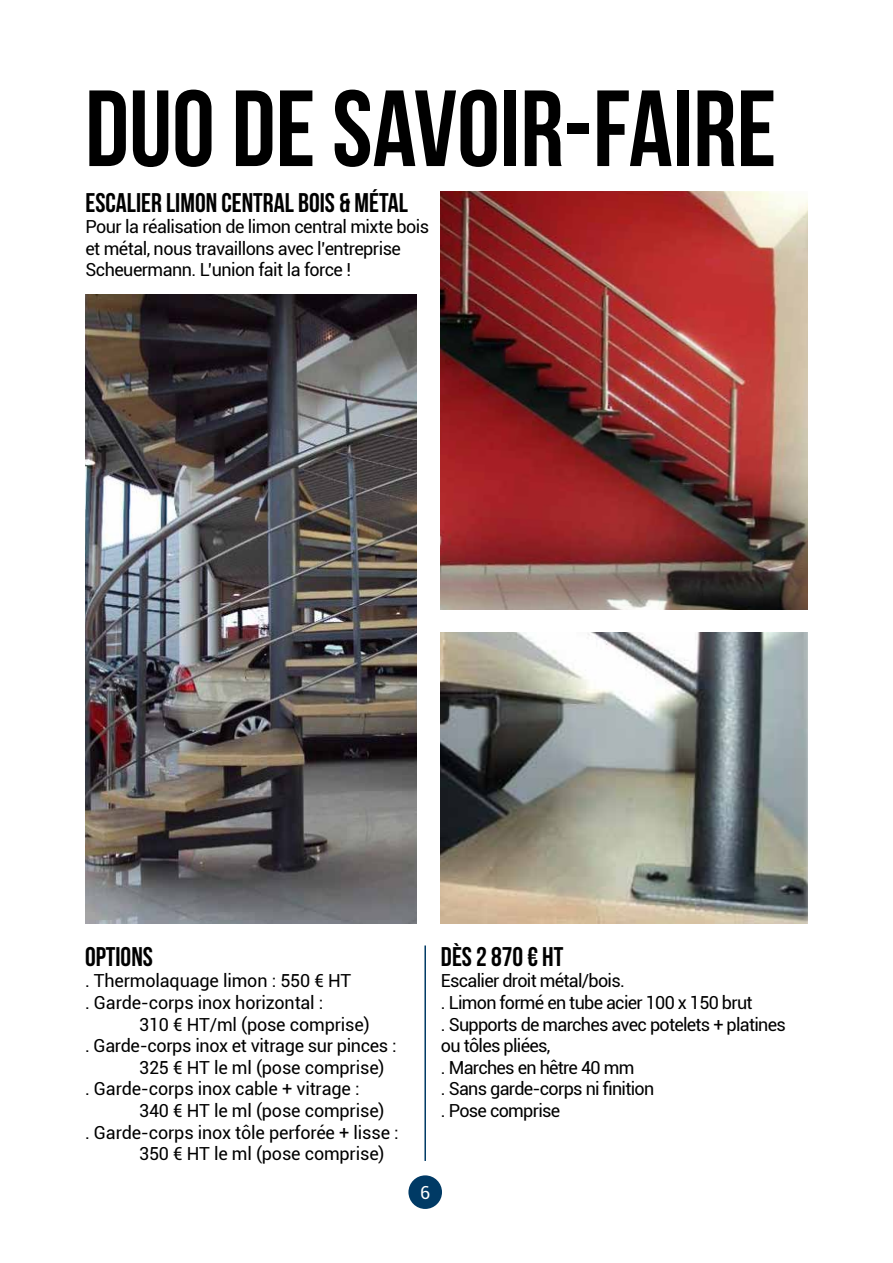
<style>
.page{position:relative;width:893px;height:1263px;background:#fff}
.page>*{position:absolute;margin:0;border:0;box-sizing:border-box;transform-origin:0 0}
.t1{font:108px "Bebas Neue";color:#000}
.t2{font:27px "Bebas Neue";color:#000}
.t3{font:18px/21.6px "Roboto";letter-spacing:-.03em;color:#000}
.t4{font:18px/21.6px "Roboto";letter-spacing:-.01em;color:#000}
.t5{font:18px "Roboto";color:#fff}
</style>
<div class="page">
<hr style="left:424px;top:945px;width:2px;height:216px;background:#003a65">
<img style="left:85px;top:295px;width:332px;height:629px">
<img style="left:441px;top:191px;width:367px;height:418px">
<img style="left:441px;top:633px;width:367px;height:291px">
<div style="left:408px;top:1175px;width:34px;height:34px;background:#003a65;border-radius:50%"></div>
<h1 class="t1" style="left:85px;top:69px;width:693px">DUO DE SAVOIR-FAIRE</h1>
<h2 class="t2" style="left:85px;top:187px;width:324px">ESCALIER LIMON CENTRAL BOIS &amp; MÉTAL</h2>
<p class="t3" style="left:85px;top:215px;width:345px">Pour la réalisation de limon central mixte bois et métal, nous travaillons avec l’entreprise<br>Scheuermann. L’union fait la force !</p>
<h2 class="t2" style="left:85px;top:941px;width:69px">OPTIONS</h2>
<p class="t4" style="left:85px;top:969px;width:268px">. Thermolaquage limon : 550 € HT . Garde-corps inox horizontal :</p>
<p class="t4" style="left:139px;top:1013px;width:232px">310 € HT/ml (pose comprise)</p>
<p class="t3" style="left:85px;top:1034px;width:313px">. Garde-corps inox et vitrage sur pinces :</p>
<p class="t4" style="left:139px;top:1056px;width:247px">325 € HT le ml (pose comprise)</p>
<p class="t4" style="left:85px;top:1077px;width:276px">. Garde-corps inox cable + vitrage :</p>
<p class="t4" style="left:139px;top:1099px;width:247px">340 € HT le ml (pose comprise)</p>
<p class="t4" style="left:85px;top:1121px;width:315px">. Garde-corps inox tôle perforée + lisse :</p>
<p class="t4" style="left:139px;top:1142px;width:247px">350 € HT le ml (pose comprise)</p>
<h2 class="t2" style="left:441px;top:941px;width:124px">DÈS 2 870 € HT</h2>
<p class="t3" style="left:441px;top:969px;width:346px">Escalier droit métal/bois.<br>. Limon formé en tube acier 100 x 150 brut<br>. Supports de marches avec potelets + platines ou tôles pliées,<br>. Marches en hêtre 40 mm<br>. Sans garde-corps ni finition<br>. Pose comprise</p>
<p class="t5" style="left:420px;top:1179px;width:12px">6</p>
</div>
